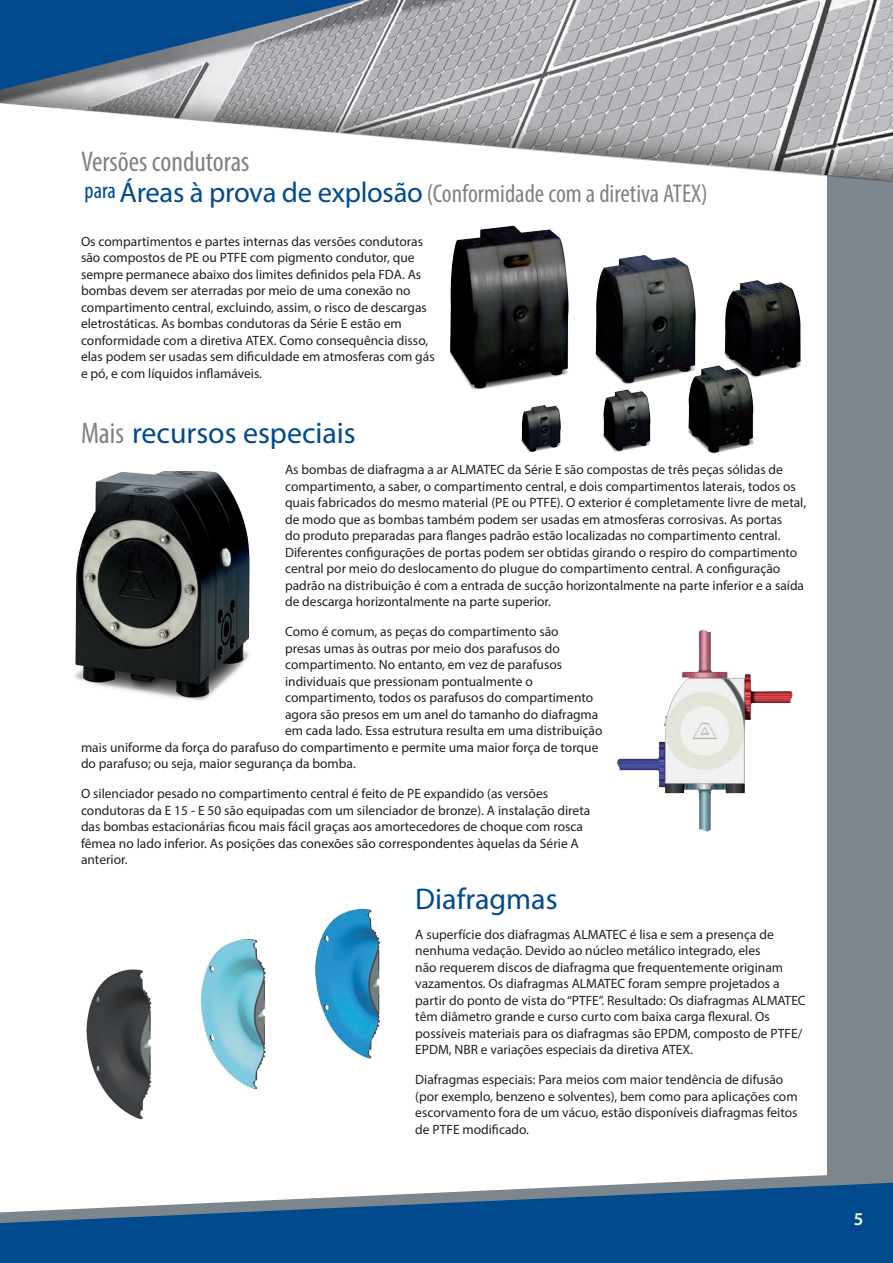
<style>
.page{position:relative;width:893px;height:1263px;background:#fff}
.page>*{position:absolute;margin:0;border:0;box-sizing:border-box;transform-origin:0 0}
.t1{font:30px "Myriad Pro";color:#004a8d}
.t2{font:condensed 28.65px "Myriad Pro";color:#808285}
.t3{font:condensed 25.8px "Myriad Pro";color:#808285}
.t4{font:600 18px "Myriad Pro";color:#fff}
.t5{font:13.5px/16.5px "Myriad Pro";color:#231f20}
.s1{font-stretch:normal;font-size:28.65px;color:#004a8d}
.s2{font-stretch:condensed;color:#808285}
</style>
<div class="page">
<div style="left:827px;top:0;width:66px;height:1239px;background:#7e868d"></div>
<img style="left:416px;top:0;width:477px;height:182px">
<svg style="left:677px;top:1175px;width:150px;height:7px"></svg>
<svg style="left:0;top:1182px;width:893px;height:81px;background:#326a9d"></svg>
<svg style="left:0;top:0;width:416px;height:140px;background:#8196aa"></svg>
<img style="left:617px;top:630px;width:176px;height:202px">
<img style="left:423px;top:162px;width:444px;height:292px">
<img style="left:75px;top:471px;width:175px;height:230px">
<img style="left:86px;top:908px;width:294px;height:212px">
<h2 class="t2" style="left:81px;top:144px;width:170px">Versões condutoras</h2>
<h3 class="t3" style="left:85px;top:178px;width:625px"><sup>para</sup> <span class="s1">Áreas à prova de explosão</span>(Conformidade com a diretiva ATEX)</h3>
<p class="t5" style="left:81px;top:233px;width:355px">Os compartimentos e partes internas das versões condutoras são compostos de PE ou PTFE com pigmento condutor, que sempre permanece abaixo dos limites definidos pela FDA. As bombas devem ser aterradas por meio de uma conexão no compartimento central, excluindo, assim, o risco de descargas eletrostáticas. As bombas condutoras da Série E estão em conformidade com a diretiva ATEX. Como consequência disso, elas podem ser usadas sem dificuldade em atmosferas com gás e pó, e com líquidos inflamáveis.</p>
<h1 class="t1" style="left:81px;top:414px;width:276px"><span class="s2">Mais</span> recursos especiais</h1>
<p class="t5" style="left:285px;top:461px;width:523px">As bombas de diafragma a ar ALMATEC da Série E são compostas de três peças sólidas de compartimento, a saber, o compartimento central, e dois compartimentos laterais, todos os quais fabricados do mesmo material (PE ou PTFE). O exterior é completamente livre de metal, de modo que as bombas também podem ser usadas em atmosferas corrosivas. As portas<br>do produto preparadas para flanges padrão estão localizadas no compartimento central.<br>Diferentes configurações de portas podem ser obtidas girando o respiro do compartimento central por meio do deslocamento do plugue do compartimento central. A configuração padrão na distribuição é com a entrada de sucção horizontalmente na parte inferior e a saída de descarga horizontalmente na parte superior.</p>
<p class="t5" style="left:285px;top:623px;width:275px">Como é comum, as peças do compartimento são</p>
<p class="t5" style="left:285px;top:640px;width:276px">presas umas às outras por meio dos parafusos do</p>
<p class="t5" style="left:285px;top:656px;width:279px">compartimento. No entanto, em vez de parafusos</p>
<p class="t5" style="left:285px;top:673px;width:249px">individuais que pressionam pontualmente o</p>
<p class="t5" style="left:285px;top:689px;width:310px">compartimento, todos os parafusos do compartimento</p>
<p class="t5" style="left:285px;top:706px;width:315px">agora são presos em um anel do tamanho do diafragma</p>
<p class="t5" style="left:285px;top:722px;width:319px">em cada lado. Essa estrutura resulta em uma distribuição</p>
<p class="t5" style="left:81px;top:739px;width:519px">mais uniforme da força do parafuso do compartimento e permite uma maior força de torque</p>
<p class="t5" style="left:81px;top:755px;width:276px">do parafuso; ou seja, maior segurança da bomba.</p>
<p class="t5" style="left:81px;top:785px;width:511px">O silenciador pesado no compartimento central é feito de PE expandido (as versões condutoras da E 15 - E 50 são equipadas com um silenciador de bronze). A instalação direta das bombas estacionárias ficou mais fácil graças aos amortecedores de choque com rosca fêmea no lado inferior. As posições das conexões são correspondentes àquelas da Série A anterior.</p>
<h1 class="t1" style="left:415px;top:881px;width:144px">Diafragmas</h1>
<p class="t5" style="left:415px;top:925px;width:392px">A superfície dos diafragmas ALMATEC é lisa e sem a presença de nenhuma vedação. Devido ao núcleo metálico integrado, eles<br>não requerem discos de diafragma que frequentemente originam vazamentos. Os diafragmas ALMATEC foram sempre projetados a partir do ponto de vista do “PTFE”. Resultado: Os diafragmas ALMATEC têm diâmetro grande e curso curto com baixa carga flexural. Os possíveis materiais para os diafragmas são EPDM, composto de PTFE/ EPDM, NBR e variações especiais da diretiva ATEX.</p>
<p class="t5" style="left:415px;top:1071px;width:384px">Diafragmas especiais: Para meios com maior tendência de difusão (por exemplo, benzeno e solventes), bem como para aplicações com escorvamento fora de um vácuo, estão disponíveis diafragmas feitos de PTFE modificado.</p>
<h3 class="t4" style="left:854px;top:1207px;width:11px">5</h3>
</div>
